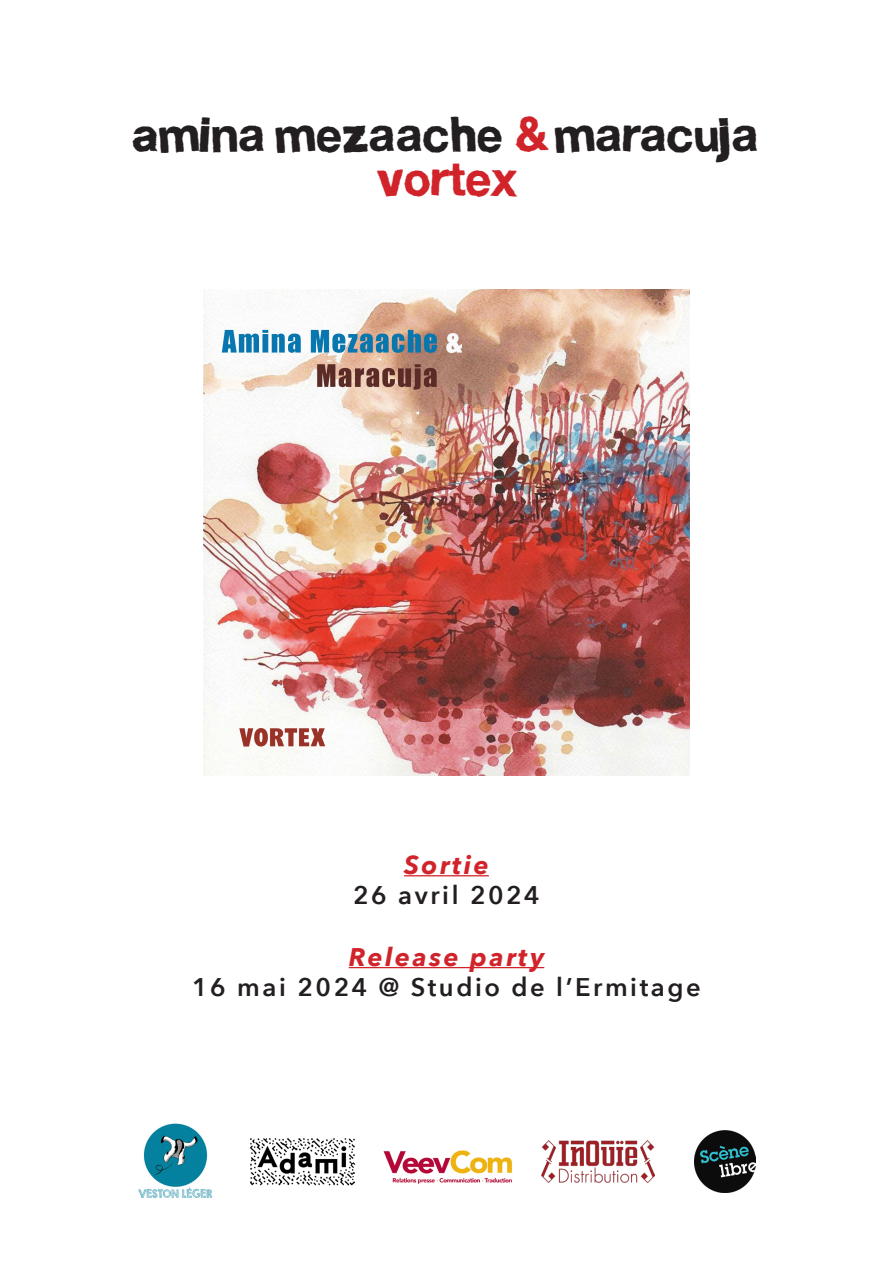
<style>
.page{position:relative;width:893px;height:1263px;background:#fff}
.page>*{position:absolute;margin:0;border:0;box-sizing:border-box;transform-origin:0 0}
.t1{font:36px "FD Helwoodica";color:#231f20}
.t2{font:36px "FD Helwoodica";color:#d1232a}
.t3{font:600 25.5px "Avenir Next";letter-spacing:.1em;color:#231f20}
.t4{font:italic 700 25.5px "Avenir Next";letter-spacing:.1em;color:#d1232a}
.s1{color:#d1232a}
</style>
<div class="page">
<hr style="left:404px;top:875px;width:85px;height:1px;background:#d1232a">
<hr style="left:349px;top:967px;width:195px;height:1px;background:#d1232a">
<img style="left:203px;top:289px;width:486px;height:486px">
<img style="left:694px;top:1131px;width:62px;height:61px">
<img style="left:542px;top:1140px;width:112px;height:42px">
<img style="left:250px;top:1138px;width:106px;height:48px">
<img style="left:138px;top:1123px;width:75px;height:76px">
<img style="left:383px;top:1150px;width:130px;height:34px">
<p class="t1" style="left:134px;top:115px;width:627px">AMINA MEZAACHE <span class="s1">&amp;</span> MARACUJA</p>
<p class="t2" style="left:379px;top:158px;width:141px">VORTEX</p>
<p class="t4" style="left:404px;top:843px;width:86px">Sortie</p>
<p class="t3" style="left:353px;top:874px;width:188px">26 avril 2024</p>
<p class="t4" style="left:349px;top:935px;width:197px">Release party</p>
<p class="t3" style="left:192px;top:965px;width:510px">16 mai 2024 @ Studio de l’Ermitage</p>
</div>
